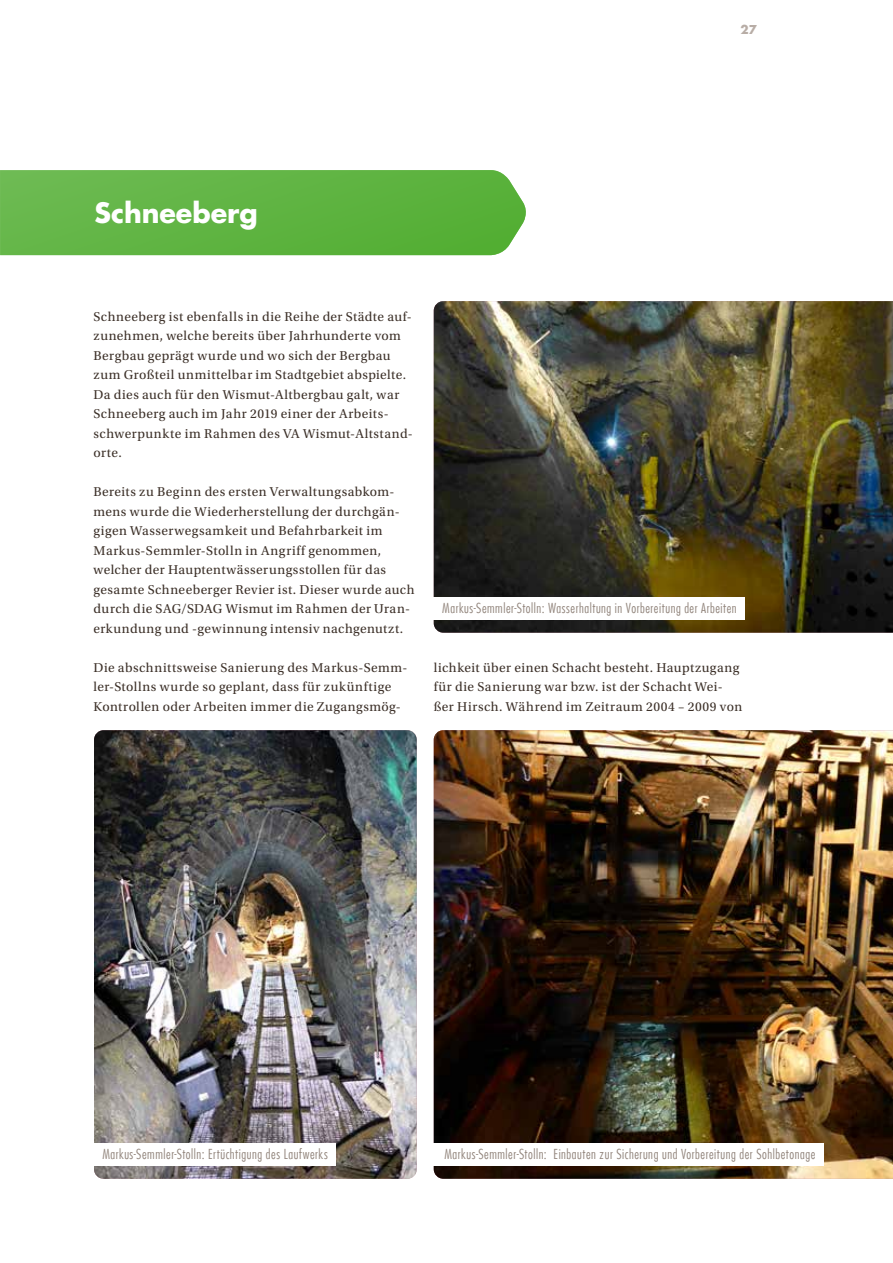
<style>
.page{position:relative;width:893px;height:1263px;background:#fff}
.page>*{position:absolute;margin:0;border:0;box-sizing:border-box;transform-origin:0 0}
.t1{font:700 27px "Futura Com";color:#fff}
.t2{font:13.5px/19.5px "Utopia Std";letter-spacing:.03em;color:#3c3028}
.t3{font:300 condensed 13.5px "Futura Com";letter-spacing:.04em;color:#92857c}
.t4{font:700 12px "Futura Com";color:#b8ada6}
</style>
<div class="page">
<svg style="left:0;top:170px;width:526px;height:85px;background:#62b546"></svg>
<img style="left:434px;top:301px;width:459px;height:332px">
<div style="left:434px;top:598px;width:311px;height:22px;background:#fff"></div>
<img style="left:434px;top:730px;width:459px;height:449px">
<div style="left:433px;top:1144px;width:391px;height:22px;background:#fff"></div>
<img style="left:94px;top:730px;width:323px;height:449px">
<div style="left:94px;top:1144px;width:242px;height:22px;background:#fff"></div>
<h1 class="t1" style="left:95px;top:192px;width:165px">Schneeberg</h1>
<p class="t4" style="left:740px;top:20px;width:18px">27</p>
<p class="t2" style="left:94px;top:307px;width:321px">Schneeberg ist ebenfalls in die Reihe der Städte auf&shy;zunehmen, welche bereits über Jahrhunderte vom Bergbau geprägt wurde und wo sich der Bergbau zum Großteil unmittelbar im Stadtgebiet abspielte.<br>Da dies auch für den Wismut-Altbergbau galt, war Schneeberg auch im Jahr 2019 einer der Arbeits&shy;schwerpunkte im Rahmen des VA Wismut-Altstand&shy;orte.</p>
<p class="t2" style="left:94px;top:482px;width:323px">Bereits zu Beginn des ersten Verwaltungsabkom&shy;mens wurde die Wiederherstellung der durchgän&shy;gigen Wasserwegsamkeit und Befahrbarkeit im Markus-Semmler-Stolln in Angriff genommen, welcher der Hauptentwässerungsstollen für das gesamte Schneeberger Revier ist. Dieser wurde auch durch die SAG/SDAG Wismut im Rahmen der Uran&shy;erkundung und -gewinnung intensiv nachgenutzt.</p>
<p class="t2" style="left:94px;top:658px;width:315px">Die abschnittsweise Sanierung des Markus-Semm&shy;ler-Stollns wurde so geplant, dass für zukünftige<br>Kontrollen oder Arbeiten immer die Zugangsmög-</p>
<p class="t2" style="left:434px;top:658px;width:310px">lichkeit über einen Schacht besteht. Hauptzugang für die Sanierung war bzw. ist der Schacht Wei&shy;ßer Hirsch. Während im Zeitraum 2004 – 2009 von</p>
<p class="t3" style="left:442px;top:600px;width:296px">Markus-Semmler-Stolln: Wasserhaltung in Vorbereitung der Arbeiten</p>
<p class="t3" style="left:102px;top:1146px;width:227px">Markus-Semmler-Stolln: Ertüchtigung des Laufwerks</p>
<p class="t3" style="left:444px;top:1146px;width:372px">Markus-Semmler-Stolln: Einbauten zur Sicherung und Vorbereitung der Sohlbetonage</p>
</div>
